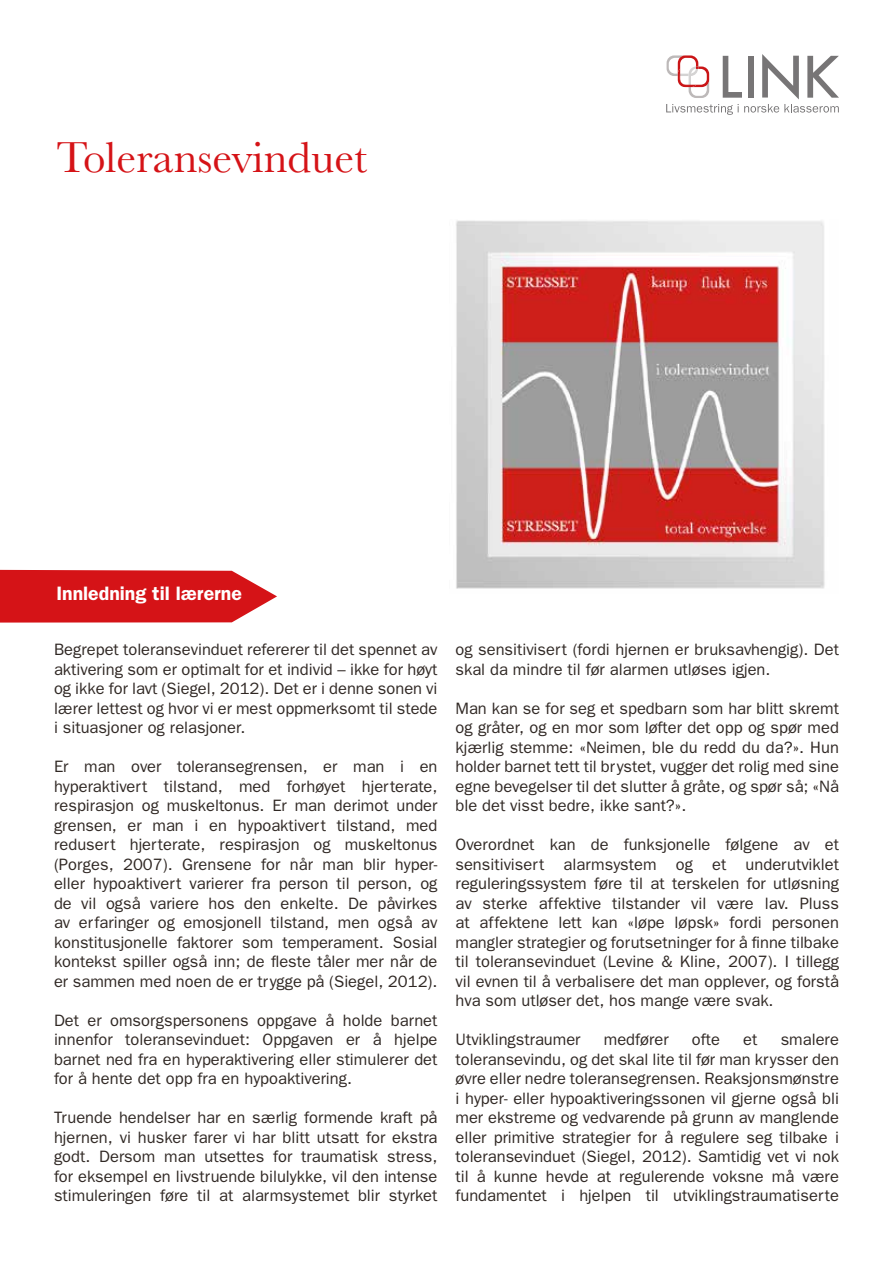
<style>
.page{position:relative;width:893px;height:1263px;background:#fff}
.page>*{position:absolute;margin:0;border:0;box-sizing:border-box;transform-origin:0 0}
.t1{font:45px "Baskerville";color:#d51317}
.t2{font:600 19.5px "Franklin Gothic";color:#fff}
.t3{font:16.5px/19.5px "Franklin Gothic";color:#302824;text-align:justify}
</style>
<div class="page">
<svg style="left:666px;top:54px;width:173px;height:61px"></svg>
<svg style="left:0;top:570px;width:277px;height:52px;background:#d8272b"></svg>
<img style="left:456px;top:220px;width:369px;height:369px">
<h1 class="t1" style="left:56px;top:129px;width:312px">Toleransevinduet</h1>
<p class="t2" style="left:56px;top:582px;width:187px">Innledning til lærerne</p>
<p class="t3" style="left:54px;top:639px;width:385px">Begrepet toleransevinduet refererer til det spennet av aktivering som er optimalt for et individ – ikke for høyt og ikke for lavt (Siegel, 2012). Det er i denne sonen vi lærer lettest og hvor vi er mest oppmerksomt til stede i situasjoner og relasjoner.</p>
<p class="t3" style="left:54px;top:756px;width:385px">Er man over toleransegrensen, er man i en hyperaktivert tilstand, med forhøyet hjerterate, respirasjon og muskeltonus. Er man derimot under grensen, er man i en hypoaktivert tilstand, med redusert hjerterate, respirasjon og muskeltonus (Porges, 2007). Grensene for når man blir hyper&shy;eller hypoaktivert varierer fra person til person, og de vil også variere hos den enkelte. De påvirkes av erfaringer og emosjonell tilstand, men også av konstitusjonelle faktorer som temperament. Sosial kontekst spiller også inn; de fleste tåler mer når de er sammen med noen de er trygge på (Siegel, 2012).</p>
<p class="t3" style="left:54px;top:1010px;width:385px">Det er omsorgspersonens oppgave å holde barnet innenfor toleransevinduet: Oppgaven er å hjelpe barnet ned fra en hyperaktivering eller stimulerer det for å hente det opp fra en hypoaktivering.</p>
<p class="t3" style="left:54px;top:1107px;width:385px">Truende hendelser har en særlig formende kraft på hjernen, vi husker farer vi har blitt utsatt for ekstra godt. Dersom man utsettes for traumatisk stress, for eksempel en livstruende bilulykke, vil den intense stimuleringen føre til at alarmsystemet blir styrket</p>
<p class="t3" style="left:455px;top:639px;width:385px">og sensitivisert (fordi hjernen er bruksavhengig). Det skal da mindre til før alarmen utløses igjen.</p>
<p class="t3" style="left:455px;top:698px;width:385px">Man kan se for seg et spedbarn som har blitt skremt og gråter, og en mor som løfter det opp og spør med kjærlig stemme: «Neimen, ble du redd du da?». Hun holder barnet tett til brystet, vugger det rolig med sine egne bevegelser til det slutter å gråte, og spør så; «Nå ble det visst bedre, ikke sant?».</p>
<p class="t3" style="left:455px;top:834px;width:385px">Overordnet kan de funksjonelle følgene av et sensitivisert alarmsystem og et underutviklet reguleringssystem føre til at terskelen for utløsning av sterke affektive tilstander vil være lav. Pluss at affektene lett kan «løpe løpsk» fordi personen mangler strategier og forutsetninger for å finne tilbake til toleransevinduet (Levine &amp; Kline, 2007). I tillegg vil evnen til å verbalisere det man opplever, og forstå hva som utløser det, hos mange være svak.</p>
<p class="t3" style="left:455px;top:1029px;width:127px">Utviklingstraumer</p>
<p class="t3" style="left:604px;top:1029px;width:66px">medfører</p>
<p class="t3" style="left:692px;top:1029px;width:30px">ofte</p>
<p class="t3" style="left:743px;top:1029px;width:16px">et</p>
<p class="t3" style="left:455px;top:1029px;width:385px;text-indent:325px">smalere toleransevindu, og det skal lite til før man krysser den øvre eller nedre toleransegrensen. Reaksjonsmønstre i hyper- eller hypoaktiveringssonen vil gjerne også bli mer ekstreme og vedvarende på grunn av manglende eller primitive strategier for å regulere seg tilbake i toleransevinduet (Siegel, 2012). Samtidig vet vi nok til å kunne hevde at regulerende voksne må være fundamentet i hjelpen til utviklingstraumatiserte</p>
</div>
